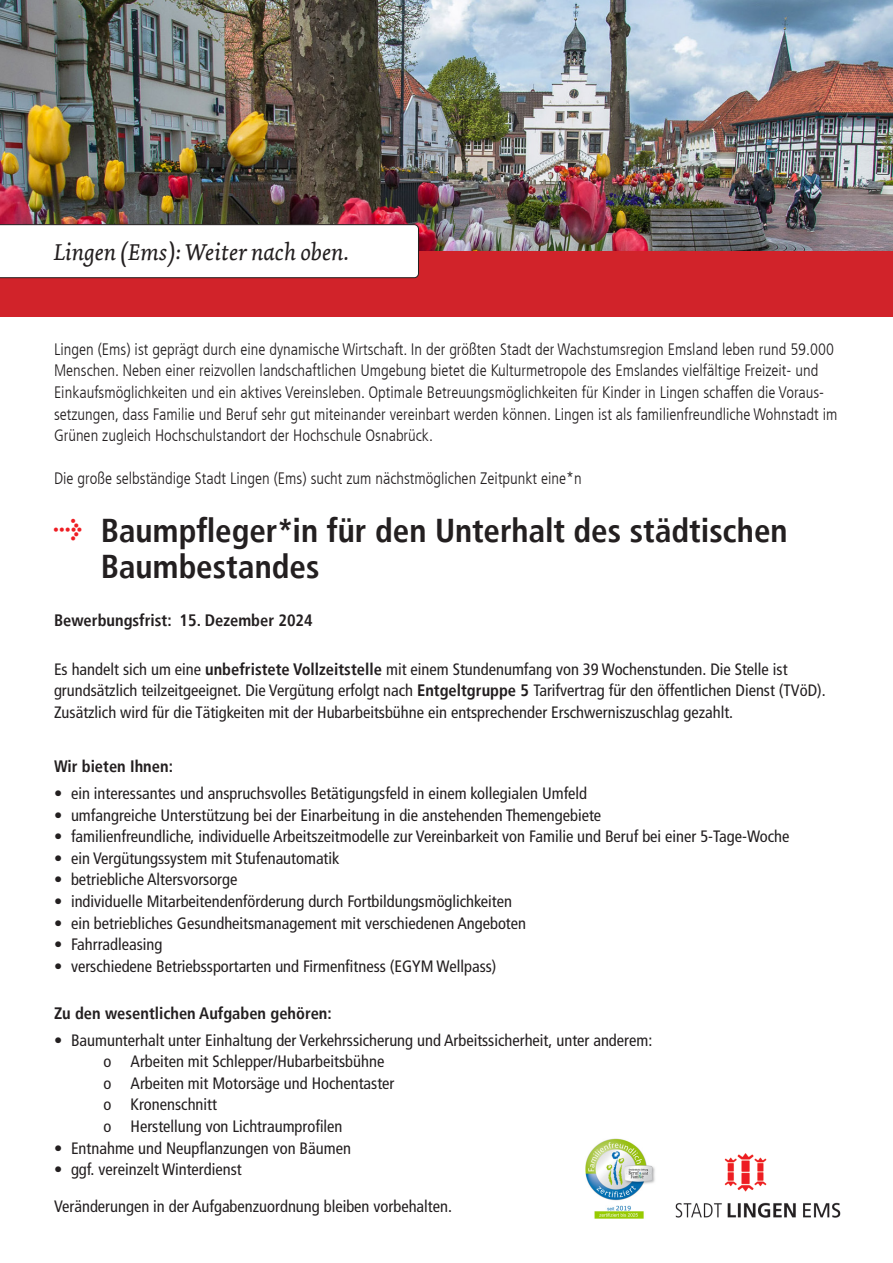
<style>
.page{position:relative;width:893px;height:1263px;background:#fff}
.page>*{position:absolute;margin:0;border:0;box-sizing:border-box;transform-origin:0 0}
.t1{font:700 condensed 33px/36px "Frutiger LT";color:#231f20}
.Cover_Störer{font:italic 24px "Dolly";color:#231f20}
.t2{font:condensed 16.5px/21.6px "Frutiger LT";color:#231f20}
.t3{font:300 condensed 16.5px/21.6px "Frutiger LT";color:#231f20}
.t4{font:700 condensed 16.5px "Frutiger LT";color:#231f20}
.s1{font-family:"Lingen Ems";font-weight:400;font-stretch:normal;color:#ee1d23}
.s2{font-weight:700}
</style>
<div class="page">
<img style="left:0;top:0;width:893px;height:251px">
<div style="left:0;top:251px;width:893px;height:66px;background:#d1232a"></div>
<img style="left:675px;top:1153px;width:166px;height:65px">
<svg style="left:0;top:224px;width:419px;height:54px"></svg>
<img style="left:586px;top:1138px;width:69px;height:80px">
<p class="Cover_Störer" style="left:54px;top:238px;width:296px">Lingen (Ems): Weiter nach oben.</p>
<p class="t3" style="left:54px;top:338px;width:785px">Lingen (Ems) ist geprägt durch eine dynamische Wirtschaft. In der größten Stadt der Wachstumsregion Emsland leben rund 59.000<br>Menschen. Neben einer reizvollen landschaftlichen Umgebung bietet die Kulturmetropole des Emslandes vielfältige Freizeit- und Einkaufsmöglichkeiten und ein aktives Vereinsleben. Optimale Betreuungsmöglichkeiten für Kinder in Lingen schaffen die Voraus&shy;setzungen, dass Familie und Beruf sehr gut miteinander vereinbart werden können. Lingen ist als familienfreundliche Wohnstadt im Grünen zugleich Hochschulstandort der Hochschule Osnabrück.</p>
<p class="t3" style="left:54px;top:468px;width:529px">Die große selbständige Stadt Lingen (Ems) sucht zum nächstmöglichen Zeitpunkt eine*n</p>
<p class="t1" style="left:101px;top:513px;width:688px;text-indent:-47px"><span class="s1">p</span> Baumpfleger*in für den Unterhalt des städtischen<br>Baumbestandes</p>
<p class="t4" style="left:54px;top:611px;width:260px">Bewerbungsfrist: 15. Dezember 2024</p>
<p class="t2" style="left:54px;top:658px;width:773px">Es handelt sich um eine <span class="s2">unbefristete Vollzeitstelle</span> mit einem Stundenumfang von 39 Wochenstunden. Die Stelle ist grundsätzlich teilzeitgeeignet. Die Vergütung erfolgt nach <span class="s2">Entgeltgruppe 5</span> Tarifvertrag für den öffentlichen Dienst (TVöD).<br>Zusätzlich wird für die Tätigkeiten mit der Hubarbeitsbühne ein entsprechender Erschwerniszuschlag gezahlt.</p>
<p class="t4" style="left:54px;top:756px;width:120px">Wir bieten Ihnen:</p>
<p class="t2" style="left:54px;top:782px;width:535px">• ein interessantes und anspruchsvolles Betätigungsfeld in einem kollegialen Umfeld</p>
<p class="t2" style="left:54px;top:804px;width:549px">• umfangreiche Unterstützung bei der Einarbeitung in die anstehenden Themengebiete</p>
<p class="t2" style="left:54px;top:826px;width:737px">• familienfreundliche, individuelle Arbeitszeitmodelle zur Vereinbarkeit von Familie und Beruf bei einer 5-Tage-Woche</p>
<p class="t2" style="left:54px;top:847px;width:287px">• ein Vergütungssystem mit Stufenautomatik</p>
<p class="t2" style="left:54px;top:869px;width:185px">• betriebliche Altersvorsorge</p>
<p class="t2" style="left:54px;top:890px;width:460px">• individuelle Mitarbeitendenförderung durch Fortbildungsmöglichkeiten</p>
<p class="t2" style="left:54px;top:912px;width:474px">• ein betriebliches Gesundheitsmanagement mit verschiedenen Angeboten</p>
<p class="t2" style="left:54px;top:934px;width:110px">• Fahrradleasing</p>
<p class="t2" style="left:54px;top:955px;width:444px">• verschiedene Betriebssportarten und Firmenfitness (EGYM Wellpass)</p>
<p class="t4" style="left:54px;top:1003px;width:279px">Zu den wesentlichen Aufgaben gehören:</p>
<p class="t2" style="left:54px;top:1029px;width:600px">• Baumunterhalt unter Einhaltung der Verkehrssicherung und Arbeitssicherheit, unter anderem:</p>
<p class="t2" style="left:104px;top:1051px;width:282px">o Arbeiten mit Schlepper/Hubarbeitsbühne</p>
<p class="t2" style="left:104px;top:1072px;width:292px">o Arbeiten mit Motorsäge und Hochentaster</p>
<p class="t2" style="left:104px;top:1094px;width:115px">o Kronenschnitt</p>
<p class="t2" style="left:104px;top:1115px;width:241px">o Herstellung von Lichtraumprofilen</p>
<p class="t2" style="left:54px;top:1137px;width:298px">• Entnahme und Neupflanzungen von Bäumen</p>
<p class="t2" style="left:54px;top:1159px;width:189px">• ggf. vereinzelt Winterdienst</p>
<p class="t2" style="left:54px;top:1195px;width:400px">Veränderungen in der Aufgabenzuordnung bleiben vorbehalten.</p>
</div>
